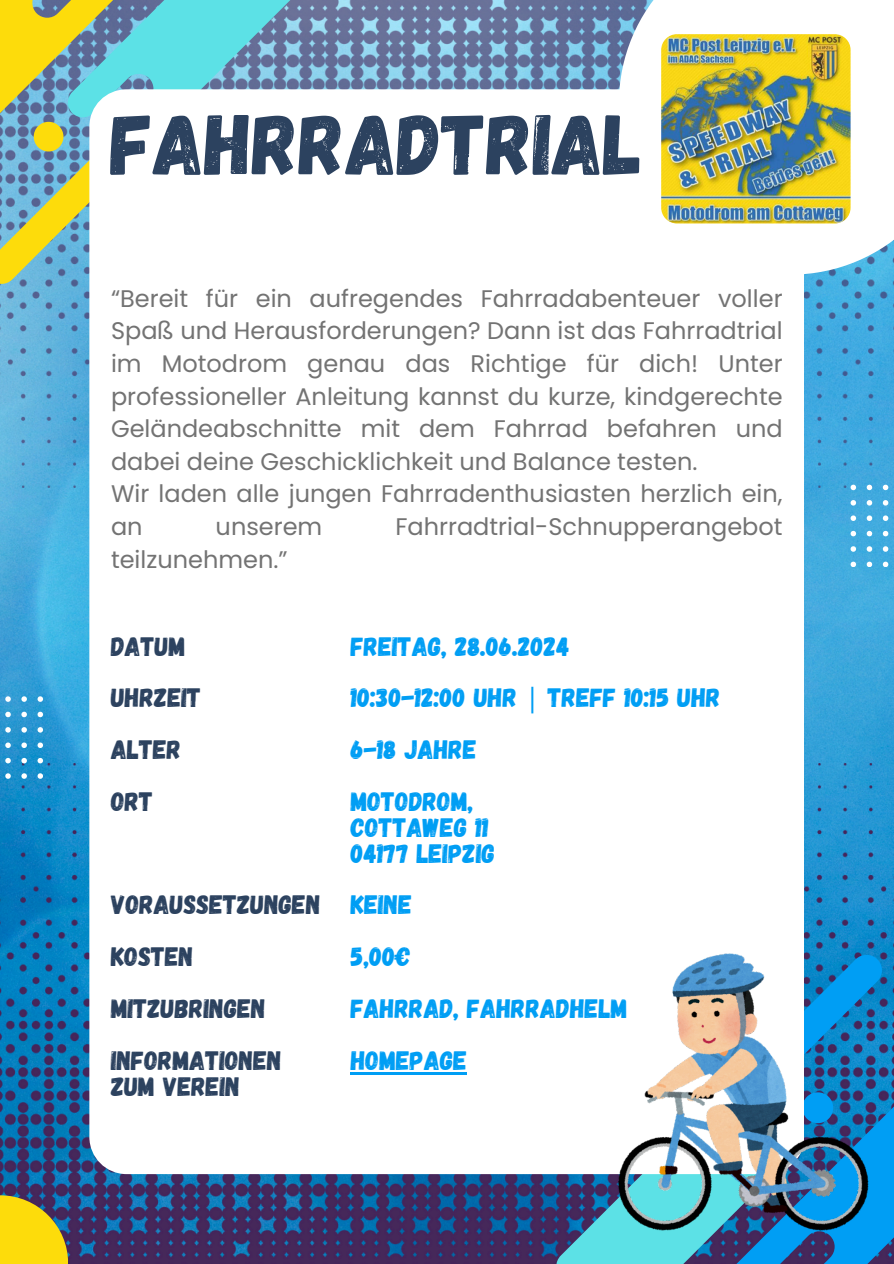
<style>
.page{position:relative;width:894px;height:1264px;background:#fff}
.page>*{position:absolute;margin:0;border:0;box-sizing:border-box;transform-origin:0 0}
.t1{font:85.5px "Gagalin";color:#2c425f}
.t2{font:26.55px "Gagalin";color:#009ef4}
.t3{font:26.55px "Gagalin";color:#2c425f}
.t4{font:24px/32.7px "Poppins";color:#737373;text-align:justify}
.s1{font-family:"Noto Sans"}
</style>
<div class="page">
<img style="left:0;top:487px;width:893px;height:276px">
<img style="left:0;top:763px;width:893px;height:500px">
<img style="left:0;top:0;width:893px;height:487px">
<svg style="left:556px;top:953px;width:337px;height:310px;background:#2a85bb"></svg>
<svg style="left:0;top:0;width:300px;height:285px;background:#88b99d"></svg>
<div style="left:89px;top:89px;width:715px;height:1085px;background:#fff;border-radius:37px"></div>
<svg style="left:0;top:1195px;width:68px;height:68px;background:#cfbb25"></svg>
<div style="left:618px;top:0;width:275px;height:275px;background:#fff"></div>
<svg style="left:5px;top:696px;width:6px;height:5px"></svg>
<svg style="left:21px;top:696px;width:6px;height:5px"></svg>
<svg style="left:38px;top:696px;width:5px;height:5px"></svg>
<svg style="left:5px;top:711px;width:6px;height:6px"></svg>
<svg style="left:21px;top:711px;width:6px;height:6px"></svg>
<svg style="left:38px;top:711px;width:5px;height:6px"></svg>
<svg style="left:5px;top:727px;width:6px;height:5px"></svg>
<svg style="left:21px;top:727px;width:6px;height:5px"></svg>
<svg style="left:38px;top:727px;width:5px;height:5px"></svg>
<svg style="left:5px;top:742px;width:6px;height:6px"></svg>
<svg style="left:21px;top:742px;width:6px;height:6px"></svg>
<svg style="left:38px;top:742px;width:5px;height:6px"></svg>
<svg style="left:5px;top:758px;width:6px;height:5px"></svg>
<svg style="left:21px;top:758px;width:6px;height:5px"></svg>
<svg style="left:38px;top:758px;width:5px;height:5px"></svg>
<svg style="left:5px;top:773px;width:6px;height:5px"></svg>
<svg style="left:21px;top:773px;width:6px;height:5px"></svg>
<svg style="left:38px;top:773px;width:5px;height:5px"></svg>
<svg style="left:850px;top:484px;width:5px;height:6px"></svg>
<svg style="left:866px;top:484px;width:5px;height:6px"></svg>
<svg style="left:882px;top:484px;width:6px;height:6px"></svg>
<svg style="left:850px;top:500px;width:5px;height:5px"></svg>
<svg style="left:866px;top:500px;width:5px;height:5px"></svg>
<svg style="left:882px;top:500px;width:6px;height:5px"></svg>
<svg style="left:850px;top:515px;width:5px;height:6px"></svg>
<svg style="left:866px;top:515px;width:5px;height:6px"></svg>
<svg style="left:882px;top:515px;width:6px;height:6px"></svg>
<svg style="left:850px;top:531px;width:5px;height:5px"></svg>
<svg style="left:866px;top:531px;width:5px;height:5px"></svg>
<svg style="left:882px;top:531px;width:6px;height:5px"></svg>
<svg style="left:850px;top:546px;width:5px;height:5px"></svg>
<svg style="left:866px;top:546px;width:5px;height:5px"></svg>
<svg style="left:882px;top:546px;width:6px;height:5px"></svg>
<svg style="left:850px;top:561px;width:5px;height:5px"></svg>
<svg style="left:866px;top:561px;width:5px;height:5px"></svg>
<svg style="left:882px;top:561px;width:6px;height:5px"></svg>
<img style="left:618px;top:953px;width:250px;height:277px">
<img style="left:661px;top:34px;width:189px;height:189px;border-radius:16px">
<hr style="left:351px;top:1072px;width:116px;height:2px;background:#009ef4">
<h1 class="t1" style="left:111px;top:89px;width:532px">FAHRRADTRIAL</h1>
<p class="t4" style="left:111px;top:282px;width:673px">“Bereit für ein aufregendes Fahrradabenteuer voller Spaß und Herausforderungen? Dann ist das Fahrradtrial im Motodrom genau das Richtige für dich! Unter professioneller Anleitung kannst du kurze, kindgerechte Geländeabschnitte mit dem Fahrrad befahren und dabei deine Geschicklichkeit und Balance testen.</p>
<p class="t4" style="left:111px;top:477px;width:673px">Wir laden alle jungen Fahrradenthusiasten herzlich ein, an</p>
<p class="t4" style="left:215px;top:510px;width:108px">unserem</p>
<p class="t4" style="left:395px;top:510px;width:388px">Fahrradtrial-Schnupperangebot</p>
<p class="t4" style="left:111px;top:543px;width:178px">teilzunehmen.”</p>
<p class="t3" style="left:111px;top:629px;width:76px">DATUM</p>
<p class="t3" style="left:111px;top:680px;width:92px">UHRZEIT</p>
<p class="t3" style="left:111px;top:732px;width:72px">ALTER</p>
<p class="t3" style="left:111px;top:784px;width:44px">ORT</p>
<p class="t3" style="left:111px;top:887px;width:211px">VORAUSSETZUNGEN</p>
<p class="t3" style="left:111px;top:939px;width:84px">KOSTEN</p>
<p class="t3" style="left:111px;top:991px;width:156px">MITZUBRINGEN</p>
<p class="t3" style="left:111px;top:1043px;width:172px">INFORMATIONEN</p>
<p class="t3" style="left:111px;top:1068px;width:130px">ZUM VEREIN</p>
<p class="t2" style="left:351px;top:629px;width:220px">FREITAG, 28.06.2024</p>
<p class="t2" style="left:351px;top:680px;width:371px">10:30-12:00 UHR <span class="s1">|</span> TREFF 10:15 UHR</p>
<p class="t2" style="left:351px;top:732px;width:128px">6-18 JAHRE</p>
<p class="t2" style="left:351px;top:784px;width:124px">MOTODROM,</p>
<p class="t2" style="left:351px;top:810px;width:140px">COTTAWEG 11</p>
<p class="t2" style="left:351px;top:836px;width:146px">04177 LEIPZIG</p>
<p class="t2" style="left:351px;top:887px;width:63px">KEINE</p>
<p class="t2" style="left:351px;top:939px;width:61px">5,00€</p>
<p class="t2" style="left:351px;top:991px;width:278px">FAHRRAD, FAHRRADHELM</p>
<p class="t2" style="left:351px;top:1043px;width:118px">HOMEPAGE</p>
</div>
